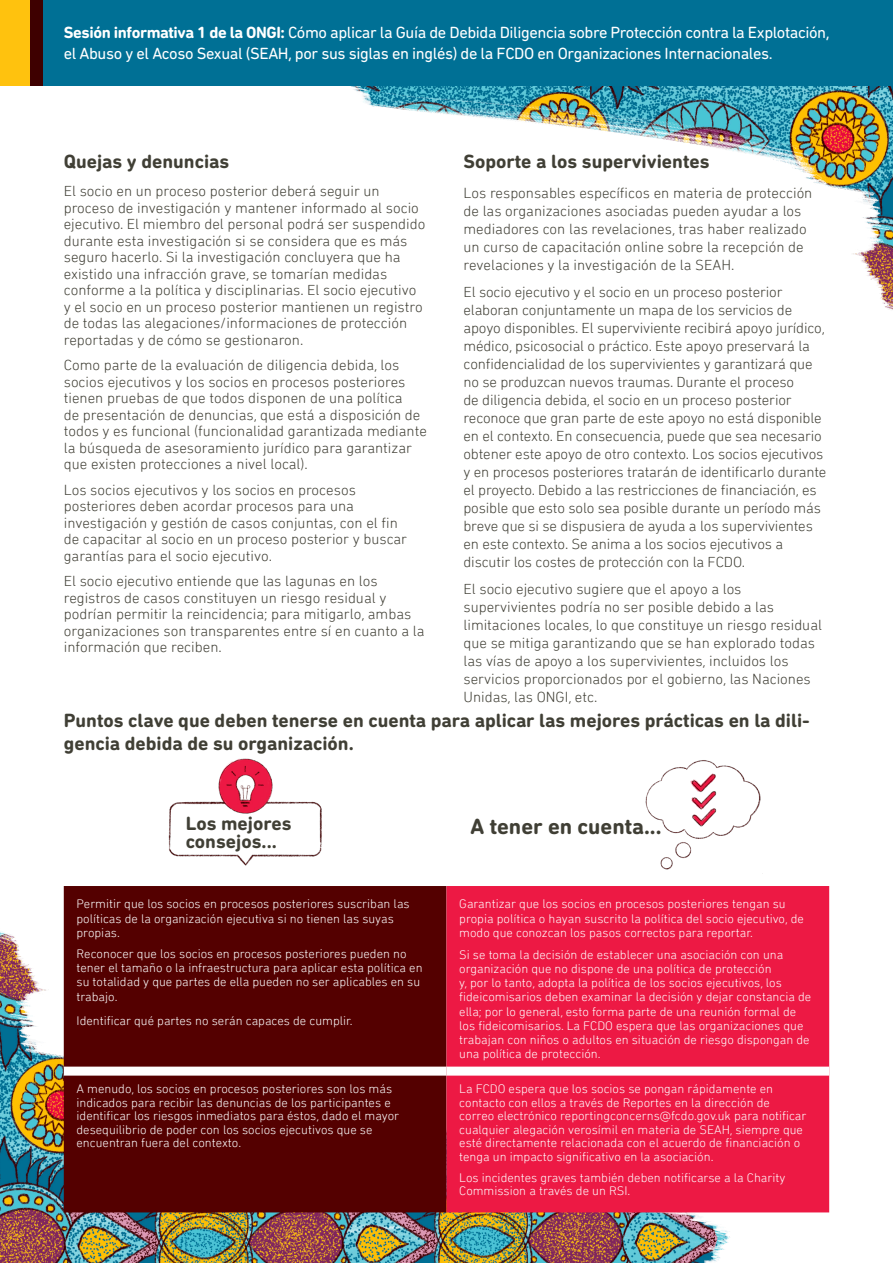
<style>
.page{position:relative;width:893px;height:1263px;background:#fff}
.page>*{position:absolute;margin:0;border:0;box-sizing:border-box;transform-origin:0 0}
.t1{font:700 22.35px "DIN Next Rounded LT Pro";color:#403f35}
.t2{font:700 19.5px/22.5px "DIN Next Rounded LT Pro";color:#403f35}
.t3{font:16.5px/21px "DIN Next Rounded LT Pro";letter-spacing:-.025em;color:#fff}
.t4{font:300 15px/18px "DIN Next Rounded LT Pro";color:#403f35}
.t5{font:300 12.75px/14.2px "DIN Next Rounded LT Pro";color:#fff}
.s1{font-weight:700}
</style>
<div class="page">
<img style="left:0;top:886px;width:758px;height:377px">
<img style="left:141px;top:85px;width:752px;height:225px">
<div style="left:64px;top:886px;width:382px;height:326px;background:#540000"></div>
<div style="left:446px;top:886px;width:383px;height:326px;background:#ed1944"></div>
<div style="left:64px;top:1066px;width:382px;height:9px;background:#fff"></div>
<div style="left:446px;top:1066px;width:383px;height:9px;background:#fff"></div>
<div style="left:0;top:0;width:893px;height:85px;background:#007095"></div>
<div style="left:0;top:0;width:30px;height:85px;background:#ffc20e"></div>
<div style="left:30px;top:0;width:13px;height:85px;background:#3e0000"></div>
<img style="left:156px;top:758px;width:181px;height:129px">
<img style="left:645px;top:760px;width:118px;height:114px">
<p class="t3" style="left:64px;top:22px;width:767px"><span class="s1">Sesión informativa 1 de la ONGI:</span> Cómo aplicar la Guía de Debida Diligencia sobre Protección contra la Explotación, el Abuso y el Acoso Sexual (SEAH, por sus siglas en inglés) de la FCDO en Organizaciones Internacionales.</p>
<p class="t2" style="left:64px;top:150px;width:167px">Quejas y denuncias</p>
<p class="t4" style="left:64px;top:183px;width:363px;line-height:16.5px">El socio en un proceso posterior deberá seguir un proceso de investigación y mantener informado al socio ejecutivo. El miembro del personal podrá ser suspendido durante esta investigación si se considera que es más seguro hacerlo. Si la investigación concluyera que ha existido una infracción grave, se tomarían medidas conforme a la política y disciplinarias. El socio ejecutivo y el socio en un proceso posterior mantienen un registro de todas las alegaciones/informaciones de protección reportadas y de cómo se gestionaron.</p>
<p class="t4" style="left:64px;top:357px;width:365px;line-height:16.5px">Como parte de la evaluación de diligencia debida, los socios ejecutivos y los socios en procesos posteriores tienen pruebas de que todos disponen de una política<br>de presentación de denuncias, que está a disposición de todos y es funcional (funcionalidad garantizada mediante la búsqueda de asesoramiento jurídico para garantizar que existen protecciones a nivel local).</p>
<p class="t4" style="left:64px;top:481px;width:345px;line-height:16.5px">Los socios ejecutivos y los socios en procesos posteriores deben acordar procesos para una investigación y gestión de casos conjuntas, con el fin de capacitar al socio en un proceso posterior y buscar garantías para el socio ejecutivo.</p>
<p class="t4" style="left:64px;top:573px;width:362px;line-height:16.5px">El socio ejecutivo entiende que las lagunas en los registros de casos constituyen un riesgo residual y podrían permitir la reincidencia; para mitigarlo, ambas organizaciones son transparentes entre sí en cuanto a la información que reciben.</p>
<p class="t2" style="left:463px;top:150px;width:248px">Soporte a los supervivientes</p>
<p class="t4" style="left:463px;top:183px;width:350px">Los responsables específicos en materia de protección de las organizaciones asociadas pueden ayudar a los mediadores con las revelaciones, tras haber realizado un curso de capacitación online sobre la recepción de revelaciones y la investigación de la SEAH.</p>
<p class="t4" style="left:463px;top:282px;width:364px">El socio ejecutivo y el socio en un proceso posterior elaboran conjuntamente un mapa de los servicios de apoyo disponibles. El superviviente recibirá apoyo jurídico, médico, psicosocial o práctico. Este apoyo preservará la confidencialidad de los supervivientes y garantizará que no se produzcan nuevos traumas. Durante el proceso<br>de diligencia debida, el socio en un proceso posterior reconoce que gran parte de este apoyo no está disponible en el contexto. En consecuencia, puede que sea necesario obtener este apoyo de otro contexto. Los socios ejecutivos y en procesos posteriores tratarán de identificarlo durante el proyecto. Debido a las restricciones de financiación, es posible que esto solo sea posible durante un período más breve que si se dispusiera de ayuda a los supervivientes en este contexto. Se anima a los socios ejecutivos a discutir los costes de protección con la FCDO.</p>
<p class="t4" style="left:463px;top:579px;width:360px">El socio ejecutivo sugiere que el apoyo a los supervivientes podría no ser posible debido a las limitaciones locales, lo que constituye un riesgo residual que se mitiga garantizando que se han explorado todas las vías de apoyo a los supervivientes, incluidos los servicios proporcionados por el gobierno, las Naciones Unidas, las ONGI, etc.</p>
<p class="t2" style="left:64px;top:709px;width:748px">Puntos clave que deben tenerse en cuenta para aplicar las mejores prácticas en la dili&shy;gencia debida de su organización.</p>
<p class="t2" style="left:186px;top:814px;width:107px;line-height:18px">Los mejores consejos...</p>
<p class="t5" style="left:77px;top:897px;width:335px">Permitir que los socios en procesos posteriores suscriban las políticas de la organización ejecutiva si no tienen las suyas propias.</p>
<p class="t5" style="left:77px;top:946px;width:348px">Reconocer que los socios en procesos posteriores pueden no tener el tamaño o la infraestructura para aplicar esta política en su totalidad y que partes de ella pueden no ser aplicables en su trabajo.</p>
<p class="t5" style="left:77px;top:1014px;width:278px">Identificar qué partes no serán capaces de cumplir.</p>
<p class="t1" style="left:470px;top:813px;width:193px">A tener en cuenta...</p>
<p class="t5" style="left:459px;top:897px;width:346px">Garantizar que los socios en procesos posteriores tengan su propia política o hayan suscrito la política del socio ejecutivo, de modo que conozcan los pasos correctos para reportar.</p>
<p class="t5" style="left:459px;top:947px;width:354px">Si se toma la decisión de establecer una asociación con una organización que no dispone de una política de protección<br>y, por lo tanto, adopta la política de los socios ejecutivos, los fideicomisarios deben examinar la decisión y dejar constancia de ella; por lo general, esto forma parte de una reunión formal de los fideicomisarios. La FCDO espera que las organizaciones que trabajan con niños o adultos en situación de riesgo dispongan de una política de protección.</p>
<p class="t5" style="left:77px;top:1082px;width:324px;line-height:13.5px">A menudo, los socios en procesos posteriores son los más indicados para recibir las denuncias de los participantes e identificar los riesgos inmediatos para éstos, dado el mayor desequilibrio de poder con los socios ejecutivos que se encuentran fuera del contexto.</p>
<p class="t5" style="left:459px;top:1082px;width:349px;line-height:13.5px">La FCDO espera que los socios se pongan rápidamente en contacto con ellos a través de Reportes en la dirección de correo electrónico reportingconcerns@fcdo.gov.uk para notificar cualquier alegación verosímil en materia de SEAH, siempre que esté directamente relacionada con el acuerdo de financiación o tenga un impacto significativo en la asociación.</p>
<p class="t5" style="left:459px;top:1171px;width:328px;line-height:13.5px">Los incidentes graves también deben notificarse a la Charity<br>Commission a través de un RSI.</p>
</div>
